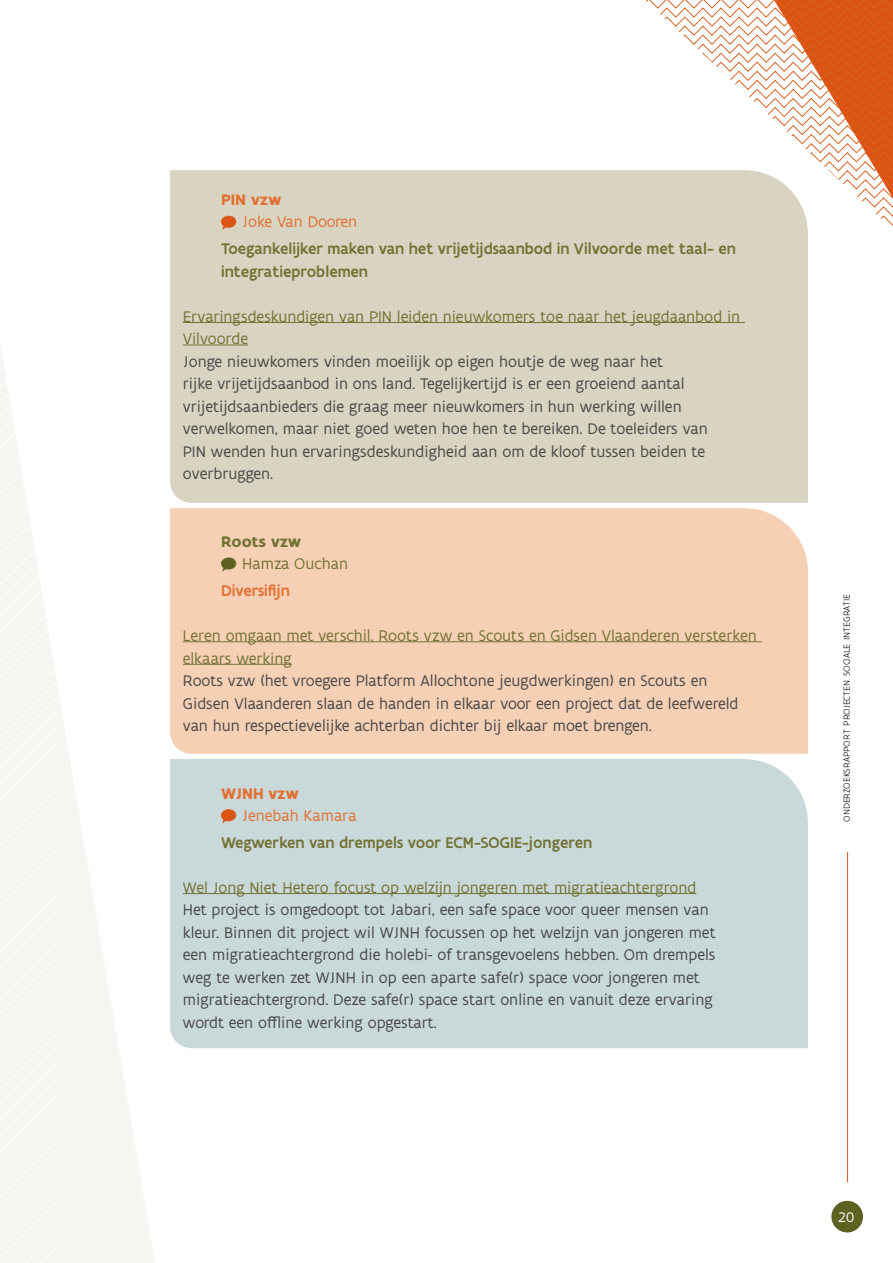
<style>
.page{position:relative;width:893px;height:1263px;background:#fff}
.page>*{position:absolute;margin:0;border:0;box-sizing:border-box;transform-origin:0 0}
.Basistekst{font:16.5px/22.5px "Flanders Art Sans";color:#4a4a49}
.Basistekst-2{font:16.5px/22.5px "Flanders Art Sans";color:#737336}
.Basistekst-3{font:500 16.5px/22.5px "Flanders Art Sans";color:#737336}
.Basistekst-4{font:16.5px "Flanders Art Sans";color:#e27032}
.Basistekst-5{font:700 16.5px "Flanders Art Sans";color:#e27032}
.Basistekst-6{font:500 16.5px "Flanders Art Sans";color:#e27032}
.Basistekst-7{font:700 16.5px "Flanders Art Sans";color:#737336}
.t1{font:15px "Flanders Art Sans";color:#fff}
.t2{font:300 9.45px "Flanders Art Sans";color:#000}
</style>
<div class="page">
<svg style="left:646px;top:0;width:247px;height:226px"></svg>
<svg style="left:56px;top:680px;width:98px;height:583px;fill:#f6f5f1"></svg>
<div style="left:831px;top:1201px;width:32px;height:31px;background:#5e6220;border-radius:50%"></div>
<svg style="left:0;top:347px;width:56px;height:916px"></svg>
<hr style="left:847px;top:852px;width:1px;height:330px;background:#dc5413">
<div style="left:170px;top:759px;width:638px;height:289px;background:#c9d9da"></div>
<div style="left:170px;top:508px;width:638px;height:246px;background:#f6d0b5"></div>
<div style="left:170px;top:170px;width:638px;height:333px;background:#d8d4c1"></div>
<hr style="left:183px;top:322px;width:562px;height:1px;background:#737336">
<hr style="left:183px;top:345px;width:65px;height:1px;background:#737336">
<hr style="left:183px;top:641px;width:579px;height:1px;background:#737336">
<hr style="left:183px;top:664px;width:109px;height:1px;background:#737336">
<hr style="left:183px;top:893px;width:513px;height:1px;background:#737336">
<svg style="left:217px;top:214px;width:21px;height:16px"></svg>
<svg style="left:217px;top:556px;width:21px;height:15px"></svg>
<svg style="left:217px;top:807px;width:21px;height:16px"></svg>
<p class="Basistekst-5" style="left:221px;top:189px;width:62px">PIN vzw</p>
<p class="Basistekst-4" style="left:242px;top:212px;width:116px">Joke Van Dooren</p>
<p class="Basistekst-3" style="left:221px;top:238px;width:516px">Toegankelijker maken van het vrijetijdsaanbod in Vilvoorde met taal- en integratieproblemen</p>
<p class="Basistekst-2" style="left:183px;top:305px;width:559px">Ervaringsdeskundigen van PIN leiden nieuwkomers toe naar het jeugdaanbod in<br>Vilvoorde</p>
<p class="Basistekst" style="left:183px;top:350px;width:527px">Jonge nieuwkomers vinden moeilijk op eigen houtje de weg naar het<br>rijke vrijetijdsaanbod in ons land. Tegelijkertijd is er een groeiend aantal vrijetijdsaanbieders die graag meer nieuwkomers in hun werking willen verwelkomen, maar niet goed weten hoe hen te bereiken. De toeleiders van PIN wenden hun ervaringsdeskundigheid aan om de kloof tussen beiden te overbruggen.</p>
<p class="Basistekst-7" style="left:221px;top:531px;width:82px">Roots vzw</p>
<p class="Basistekst-2" style="left:242px;top:553px;width:107px">Hamza Ouchan</p>
<p class="Basistekst-6" style="left:221px;top:580px;width:70px">Diversifijn</p>
<p class="Basistekst-2" style="left:183px;top:625px;width:575px">Leren omgaan met verschil. Roots vzw en Scouts en Gidsen Vlaanderen versterken elkaars werking</p>
<p class="Basistekst" style="left:183px;top:670px;width:557px">Roots vzw (het vroegere Platform Allochtone jeugdwerkingen) en Scouts en<br>Gidsen Vlaanderen slaan de handen in elkaar voor een project dat de leefwereld van hun respectievelijke achterban dichter bij elkaar moet brengen.</p>
<p class="Basistekst-5" style="left:221px;top:783px;width:79px">WJNH vzw</p>
<p class="Basistekst-4" style="left:242px;top:805px;width:116px">Jenebah Kamara</p>
<p class="Basistekst-3" style="left:221px;top:831px;width:373px">Wegwerken van drempels voor ECM-SOGIE-jongeren</p>
<p class="Basistekst-2" style="left:183px;top:876px;width:515px">Wel Jong Niet Hetero focust op welzijn jongeren met migratieachtergrond</p>
<p class="Basistekst" style="left:183px;top:899px;width:534px">Het project is omgedoopt tot Jabari, een safe space voor queer mensen van kleur. Binnen dit project wil WJNH focussen op het welzijn van jongeren met een migratieachtergrond die holebi- of transgevoelens hebben. Om drempels weg te werken zet WJNH in op een aparte safe(r) space voor jongeren met migratieachtergrond. Deze safe(r) space start online en vanuit deze ervaring wordt een offline werking opgestart.</p>
<p class="t2" style="left:841px;top:822px;width:229px;rotate:-90deg">onderzoeksrapport projecten sociale integratie</p>
<p class="t1" style="left:839px;top:1208px;width:17px">20</p>
</div>
